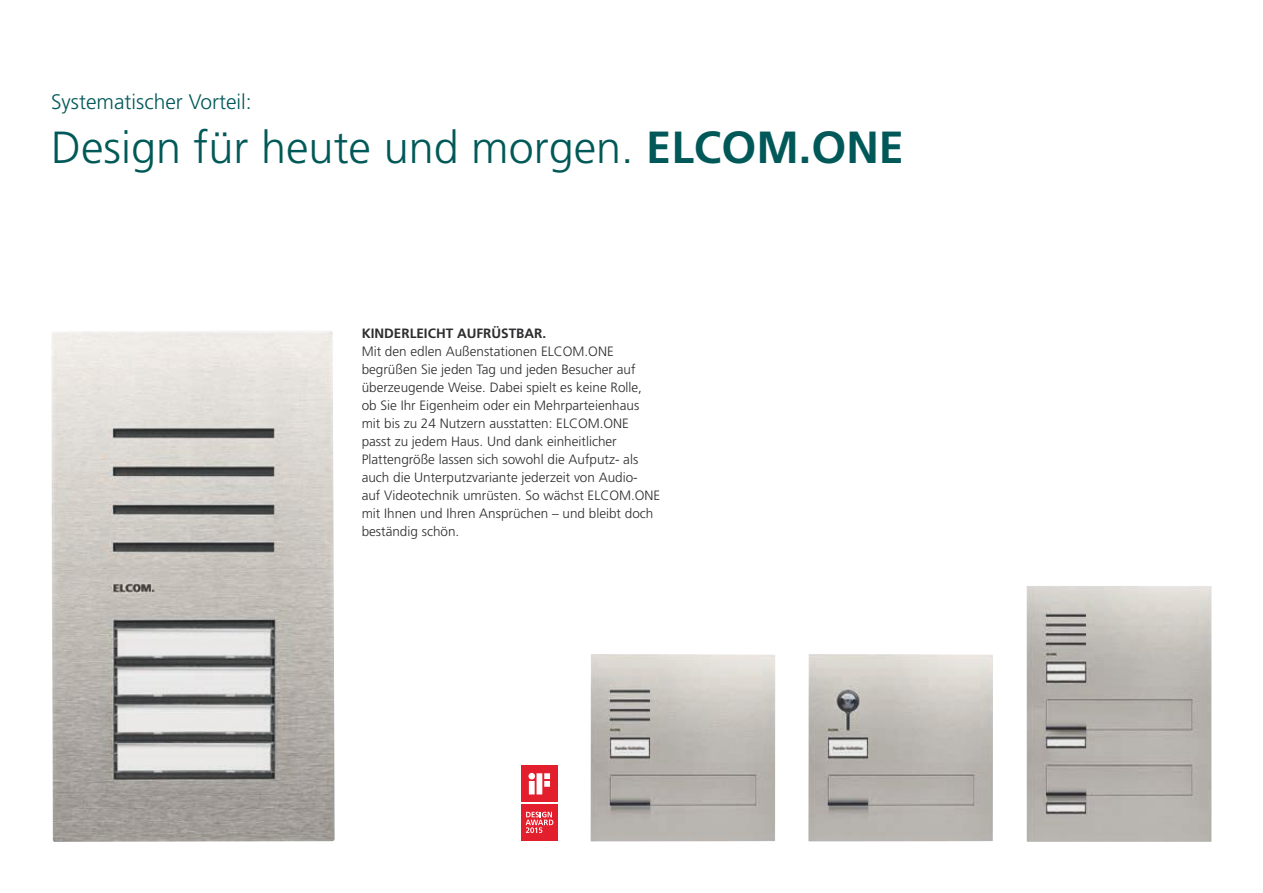
<style>
.page{position:relative;width:1263px;height:893px;background:#fff}
.page>*{position:absolute;margin:0;border:0;box-sizing:border-box;transform-origin:0 0}
.t1{font:300 45px "Frutiger LT Std";color:#005958}
.t2{font:300 21px "Frutiger LT Std";color:#005958}
.t3{font:300 13.5px/18px "Frutiger LT Std";color:#2d2c2e}
.t4{font:700 13.5px "Frutiger LT Std";color:#2d2c2e}
.s1{font-weight:700}
</style>
<div class="page">
<img style="left:51px;top:331px;width:284px;height:511px">
<div style="left:521px;top:766px;width:37px;height:36px;background:#e31e2d"></div>
<svg style="left:528px;top:773px;width:22px;height:21px"></svg>
<div style="left:521px;top:804px;width:37px;height:37px;background:#e31e2d"></div>
<svg style="left:525px;top:812px;width:28px;height:21px"></svg>
<img style="left:590px;top:654px;width:185px;height:187px">
<img style="left:808px;top:654px;width:185px;height:187px">
<img style="left:1026px;top:586px;width:185px;height:256px">
<h2 class="t2" style="left:51px;top:90px;width:202px">Systematischer Vorteil:</h2>
<h1 class="t1" style="left:51px;top:122px;width:854px">Design für heute und morgen. <span class="s1">ELCOM.ONE</span></h1>
<p class="t4" style="left:362px;top:326px;width:186px">KINDERLEICHT aUFRüSTBaR.</p>
<p class="t3" style="left:362px;top:343px;width:300px">Mit den edlen Außenstationen ELCOM.ONE begrüßen Sie jeden Tag und jeden Besucher auf überzeugende Weise. Dabei spielt es keine Rolle, ob Sie Ihr Eigenheim oder ein Mehrparteienhaus mit bis zu 24 Nutzern ausstatten: ELCOM.ONE passt zu jedem Haus. Und dank einheitlicher Plattengröße lassen sich sowohl die Aufputz- als auch die Unterputzvariante jederzeit von Audio-<br>auf Videotechnik umrüsten. So wächst ELCOM.ONE mit Ihnen und Ihren Ansprüchen – und bleibt doch beständig schön.</p>
</div>
